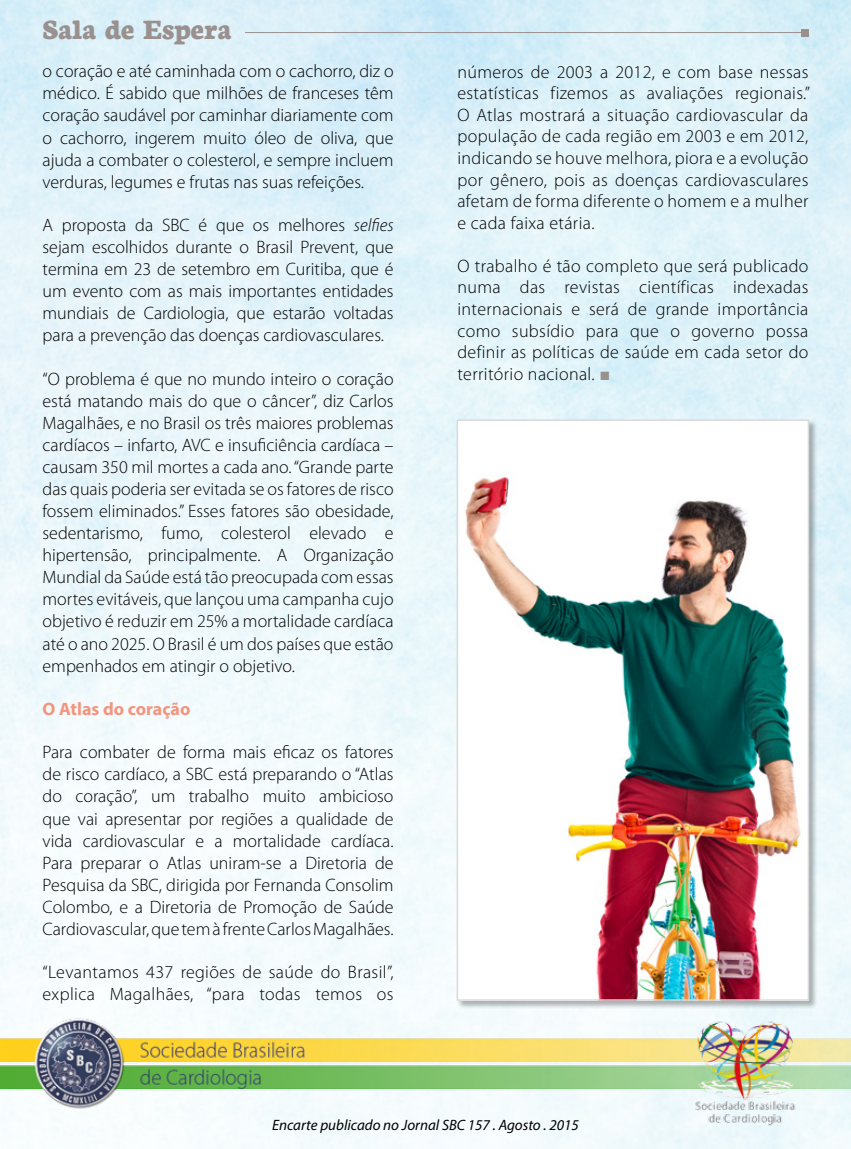
<style>
.page{position:relative;width:851px;height:1149px;background:#fff}
.page>*{position:absolute;margin:0;border:0;box-sizing:border-box;transform-origin:0 0}
.t1{font:800 30px "Neuton";letter-spacing:-.02em;color:#9a918f}
.t2{font:300 18px/22px "Myriad Pro";color:#000;text-align:justify}
.t3{font:300 18px/22px "Myriad Pro";letter-spacing:.02em;color:#000}
.t4{font:700 18px "Myriad Pro";color:#f3957e}
.t5{font:italic 15px "Myriad Pro";color:#000}
.s1{font-style:italic}
.s2{font-family:"Arial";font-weight:400;color:#9a918f}
</style>
<div class="page">
<hr style="left:245px;top:32px;width:563px;height:1px;background:#9a918f">
<div style="left:800px;top:29px;width:8px;height:7px;background:#9a918f"></div>
<img style="left:0;top:999px;width:850px;height:135px">
<div style="left:456px;top:419px;width:361px;height:590px;background:#000;opacity:.3"></div>
<img style="left:459px;top:422px;width:347px;height:575px">
<div style="left:456px;top:419px;width:353px;height:581px;border:2px solid #dadada"></div>
<h1 class="t1" style="left:43px;top:13px;width:191px">Sala de Espera</h1>
<p class="t2" style="left:43px;top:61px;width:352px">o coração e até caminhada com o cachorro, diz o médico. É sabido que milhões de franceses têm coração saudável por caminhar diariamente com o cachorro, ingerem muito óleo de oliva, que ajuda a combater o colesterol, e sempre incluem verduras, legumes e frutas nas suas refeições.</p>
<p class="t2" style="left:43px;top:214px;width:352px">A proposta da SBC é que os melhores <span class="s1">selfies </span>sejam escolhidos durante o Brasil Prevent, que termina em 23 de setembro em Curitiba, que é um evento com as mais importantes entidades mundiais de Cardiologia, que estarão voltadas para a prevenção das doenças cardiovasculares.</p>
<p class="t2" style="left:43px;top:368px;width:352px">“O problema é que no mundo inteiro o coração está matando mais do que o câncer”, diz Carlos Magalhães, e no Brasil os três maiores problemas cardíacos – infarto, AVC e insuficiência cardíaca – causam 350 mil mortes a cada ano. “Grande parte das quais poderia ser evitada se os fatores de risco fossem eliminados.” Esses fatores são obesidade, sedentarismo, fumo, colesterol elevado e hipertensão, principalmente. A Organização Mundial da Saúde está tão preocupada com essas mortes evitáveis, que lançou uma campanha cujo objetivo é reduzir em 25% a mortalidade cardíaca até o ano 2025. O Brasil é um dos países que estão empenhados em atingir o objetivo.</p>
<p class="t4" style="left:43px;top:697px;width:149px">O Atlas do coração</p>
<p class="t2" style="left:43px;top:741px;width:352px">Para combater de forma mais eficaz os fatores de risco cardíaco, a SBC está preparando o “Atlas do coração”, um trabalho muito ambicioso que vai apresentar por regiões a qualidade de vida cardiovascular e a mortalidade cardíaca.<br>Para preparar o Atlas uniram-se a Diretoria de Pesquisa da SBC, dirigida por Fernanda Consolim Colombo, e a Diretoria de Promoção de Saúde Cardiovascular, que tem à frente Carlos Magalhães.</p>
<p class="t3" style="left:43px;top:961px;width:352px">“Levantamos 437 regiões de saúde do Brasil”, explica Magalhães, “para todas temos os</p>
<p class="t2" style="left:457px;top:61px;width:354px;line-height:21.6px">números de 2003 a 2012, e com base nessas estatísticas fizemos as avaliações regionais.” O Atlas mostrará a situação cardiovascular da população de cada região em 2003 e em 2012, indicando se houve melhora, piora e a evolução por gênero, pois as doenças cardiovasculares afetam de forma diferente o homem e a mulher e cada faixa etária.</p>
<p class="t2" style="left:457px;top:255px;width:352px;line-height:21.6px">O trabalho é tão completo que será publicado numa das revistas científicas indexadas internacionais e será de grande importância como subsídio para que o governo possa definir as políticas de saúde em cada setor do território nacional. <span class="s2">■</span></p>
<p class="t5" style="left:272px;top:1115px;width:308px">Encarte publicado no Jornal SBC 157 . Agosto . 2015</p>
</div>
